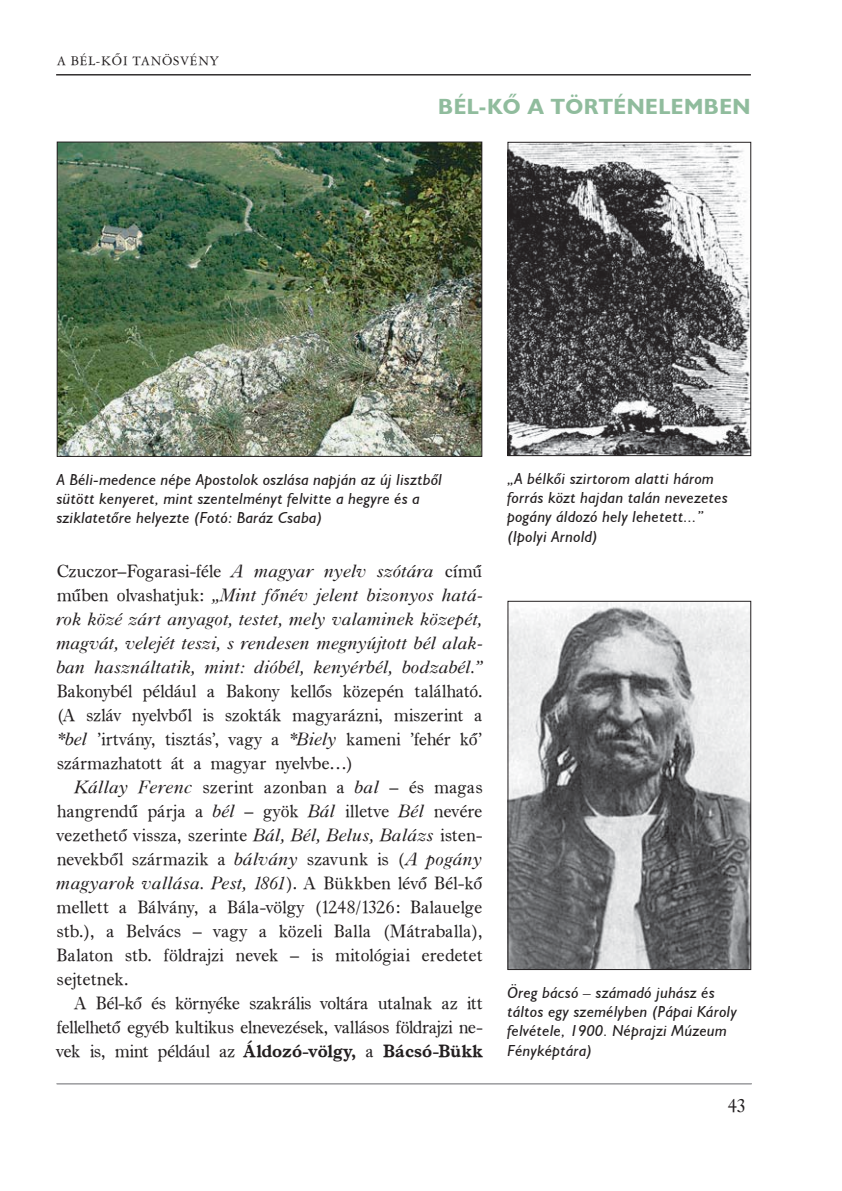
<style>
.page{position:relative;width:842px;height:1191px;background:#fff}
.page>*{position:absolute;margin:0;border:0;box-sizing:border-box;transform-origin:0 0}
.t1{font:700 22px "Humanist 521 PFL";letter-spacing:.025em;color:#90bc9d}
.t2{font:19px "Dutch 766 PFL";color:#231f20}
.t3{font:18px/24px "Dutch 766 PFL";letter-spacing:.005em;color:#231f20;text-align:justify}
.t4{font:italic 18px/24px "Dutch 766 PFL";letter-spacing:.015em;color:#231f20;text-align:justify}
.t5{font:italic 16px/19.2px "Humanist 521 PFL";letter-spacing:.02em;color:#231f20}
.t6{font:14px "American Garamond PFL";letter-spacing:.05em;color:#231f20}
.s1{font-style:normal}
.s2{font-style:italic}
.s3{font-weight:700}
</style>
<div class="page">
<hr style="left:56px;top:74px;width:695px;height:1px;background:#231f20">
<hr style="left:57px;top:1083px;width:695px;height:1px;background:#bbbdc0">
<img style="left:59px;top:143px;width:421px;height:312px">
<div style="left:57px;top:141px;width:425px;height:316px;border:1px solid #231f20"></div>
<img style="left:509px;top:144px;width:240px;height:310px">
<div style="left:507px;top:142px;width:244px;height:314px;border:1px solid #231f20"></div>
<img style="left:509px;top:603px;width:240px;height:365px">
<div style="left:507px;top:601px;width:244px;height:369px;border:1px solid #231f20"></div>
<p class="t6" style="left:57px;top:56px;width:164px">A BÉL-KÕI TANÖSVÉNY</p>
<p class="t1" style="left:438px;top:98px;width:314px">BÉL-KÕ A TÖRTÉNELEMBEN</p>
<p class="t5" style="left:57px;top:471px;width:387px">A Béli-medence népe Apostolok oszlása napján az új lisztbõl sütött kenyeret, mint szentelményt felvitte a hegyre és a sziklatetõre helyezte (Fotó: Baráz Csaba)</p>
<p class="t5" style="left:507px;top:471px;width:222px">„A bélkõi szirtorom alatti három forrás közt hajdan talán nevezetes pogány áldozó hely lehetett...” (Ipolyi Arnold)</p>
<p class="t4" style="left:57px;top:560px;width:427px"><span class="s1">Czuczor–Fogarasi-féle</span> A magyar nyelv szótára <span class="s1">című műben olvashatjuk:</span> „Mint főnév jelent bizonyos hatá&shy;rok közé zárt anyagot, testet, mely valaminek közepét, magvát, velejét teszi, s rendesen megnyújtott bél alak&shy;ban használtatik, mint: dióbél, kenyérbél, bodzabél.”</p>
<p class="t3" style="left:57px;top:681px;width:427px">Bakonybél például a Bakony kellős közepén található. (A szláv nyelvből is szokták magyarázni, miszerint a <span class="s2">*bel</span> ’irtvány, tisztás’, vagy a <span class="s2">*Biely</span> kameni ’fehér kő’ származhatott át a magyar nyelvbe…)</p>
<p class="t3" style="left:57px;top:776px;width:427px;text-indent:18px"><span class="s2">Kállay Ferenc</span> szerint azonban a <span class="s2">bal</span> – és magas hangrendű párja a <span class="s2">bél</span> – gyök <span class="s2">Bál</span> illetve <span class="s2">Bél</span> nevére vezethető vissza, szerinte <span class="s2">Bál, Bél, Belus, Balázs</span> isten&shy;nevekből származik a <span class="s2">bálvány</span> szavunk is (<span class="s2">A pogány magyarok vallása. Pest, 1861</span>). A Bükkben lévő Bél-kő mellett a Bálvány, a Bála-völgy (1248/1326: Balauelge stb.), a Belvács – vagy a közeli Balla (Mátraballa), Balaton stb. földrajzi nevek – is mitológiai eredetet sejtetnek.</p>
<p class="t3" style="left:57px;top:992px;width:427px;text-indent:18px">A Bél-kő és környéke szakrális voltára utalnak az itt fellelhető egyéb kultikus elnevezések, vallásos földrajzi ne&shy;vek is, mint például az <span class="s3">Áldozó-völgy,</span> a <span class="s3">Bácsó-Bükk</span></p>
<p class="t5" style="left:507px;top:984px;width:231px">Öreg bácsó – számadó juhász és táltos egy személyben (Pápai Károly felvétele, 1900. Néprajzi Múzeum<br>Fényképtára)</p>
<p class="t2" style="left:728px;top:1099px;width:19px">43</p>
</div>
